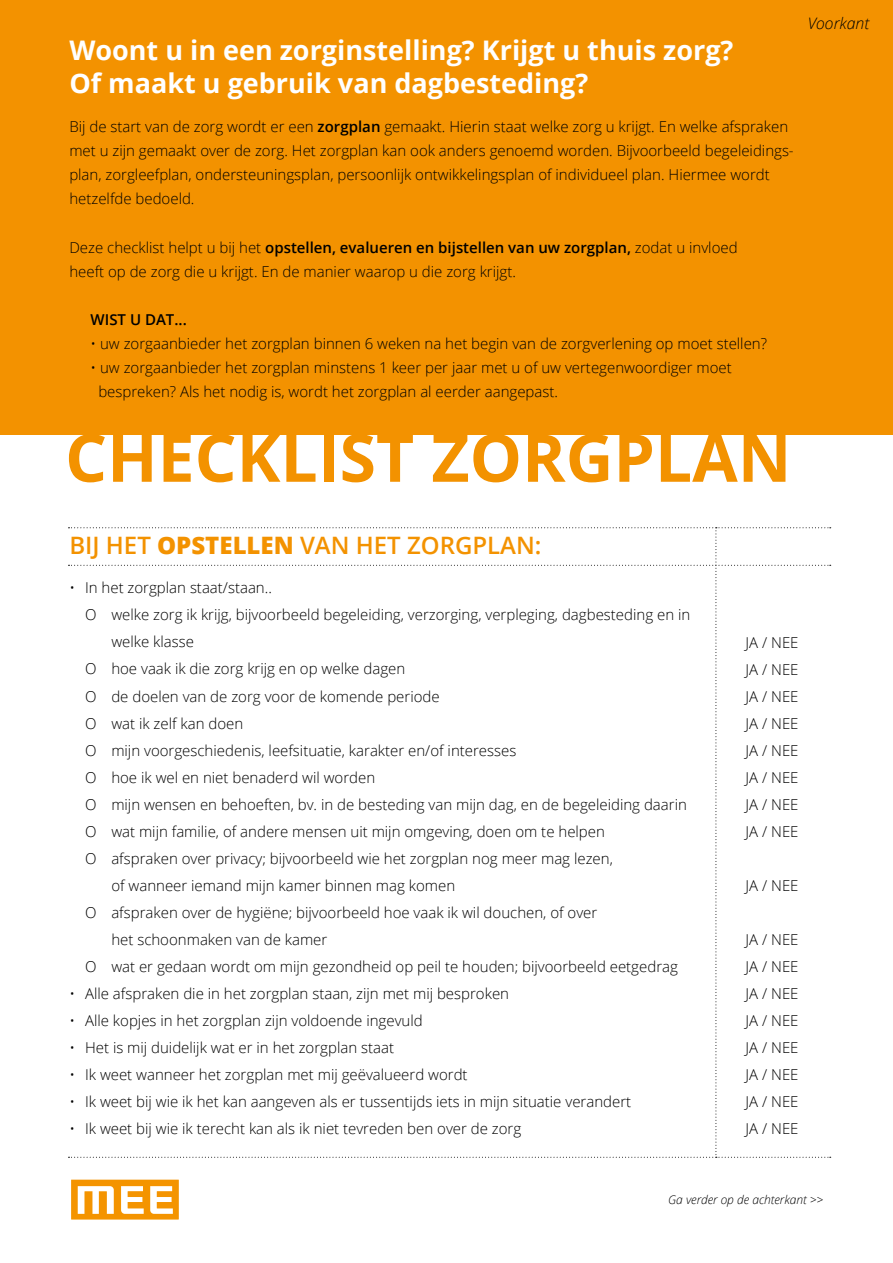
<style>
.page{position:relative;width:893px;height:1263px;background:#fff}
.page>*{position:absolute;margin:0;border:0;box-sizing:border-box;transform-origin:0 0}
.t1{font:700 66px "Open Sans";color:#f39200}
.t2{font:700 27px/33px "Open Sans";color:#fff}
.t3{font:600 24px "Open Sans";color:#f39200}
.t4{font:italic 300 15.75px "Open Sans";color:#000}
.t5{font:300 15px/27px "Open Sans";color:#000}
.t6{font:600 15px "Open Sans";color:#000}
.t7{font:italic 300 12px "Open Sans";color:#000}
.s1{font-weight:600}
.s2{font-weight:800}
</style>
<div class="page">
<div style="left:0;top:0;width:893px;height:435px;background:#f39200"></div>
<svg style="left:72px;top:1180px;width:106px;height:38px"></svg>
<div style="left:69px;top:1177px;width:112px;height:44px;border:2px solid #fff"></div>
<svg style="left:68px;top:527px;width:763px;height:631px"></svg>
<h2 class="t2" style="left:69px;top:33px;width:666px">Woont u in een zorginstelling? Krijgt u thuis zorg?<br>Of maakt u gebruik van dagbesteding?</h2>
<p class="t5" style="left:69px;top:115px;width:726px;line-height:24px">Bij de start van de zorg wordt er een <span class="s1">zorgplan</span> gemaakt. Hierin staat welke zorg u krijgt. En welke afspraken met u zijn gemaakt over de zorg. Het zorgplan kan ook anders genoemd worden. Bijvoorbeeld begeleidings&shy;plan, zorgleefplan, ondersteuningsplan, persoonlijk ontwikkelingsplan of individueel plan. Hiermee wordt hetzelfde bedoeld.</p>
<p class="t5" style="left:69px;top:235px;width:670px;line-height:24px">Deze checklist helpt u bij het <span class="s1">opstellen, evalueren en bijstellen van uw zorgplan,</span> zodat u invloed heeft op de zorg die u krijgt. En de manier waarop u die zorg krijgt.</p>
<p class="t6" style="left:91px;top:309px;width:98px">WIST U DAT...</p>
<p class="t5" style="left:91px;top:329px;width:678px">• uw zorgaanbieder het zorgplan binnen 6 weken na het begin van de zorgverlening op moet stellen?</p>
<p class="t5" style="left:98px;top:355px;width:635px;line-height:24px;text-indent:-8px">• uw zorgaanbieder het zorgplan minstens 1 keer per jaar met u of uw vertegenwoordiger moet bespreken? Als het nodig is, wordt het zorgplan al eerder aangepast.</p>
<h1 class="t1" style="left:65px;top:411px;width:728px">CHECKLIST ZORGPLAN</h1>
<p class="t4" style="left:808px;top:13px;width:63px">Voorkant</p>
<h3 class="t3" style="left:69px;top:529px;width:474px">BIJ HET <span class="s2">OPSTELLEN</span> VAN HET ZORGPLAN:</h3>
<p class="t5" style="left:69px;top:574px;width:204px">• In het zorgplan staat/staan..</p>
<p class="t5" style="left:85px;top:601px;width:607px">O welke zorg ik krijg, bijvoorbeeld begeleiding, verzorging, verpleging, dagbesteding en in</p>
<p class="t5" style="left:111px;top:628px;width:84px">welke klasse</p>
<p class="t5" style="left:85px;top:655px;width:322px">O hoe vaak ik die zorg krijg en op welke dagen</p>
<p class="t5" style="left:85px;top:682px;width:356px">O de doelen van de zorg voor de komende periode</p>
<p class="t5" style="left:85px;top:709px;width:160px">O wat ik zelf kan doen</p>
<p class="t5" style="left:85px;top:736px;width:433px">O mijn voorgeschiedenis, leefsituatie, karakter en/of interesses</p>
<p class="t5" style="left:85px;top:763px;width:292px">O hoe ik wel en niet benaderd wil worden</p>
<p class="t5" style="left:85px;top:790px;width:603px">O mijn wensen en behoeften, bv. in de besteding van mijn dag, en de begeleiding daarin</p>
<p class="t5" style="left:85px;top:817px;width:521px">O wat mijn familie, of andere mensen uit mijn omgeving, doen om te helpen</p>
<p class="t5" style="left:85px;top:844px;width:529px">O afspraken over privacy; bijvoorbeeld wie het zorgplan nog meer mag lezen,</p>
<p class="t5" style="left:111px;top:871px;width:345px">of wanneer iemand mijn kamer binnen mag komen</p>
<p class="t5" style="left:85px;top:898px;width:514px">O afspraken over de hygiëne; bijvoorbeeld hoe vaak ik wil douchen, of over</p>
<p class="t5" style="left:111px;top:925px;width:218px">het schoonmaken van de kamer</p>
<p class="t5" style="left:85px;top:952px;width:594px">O wat er gedaan wordt om mijn gezondheid op peil te houden; bijvoorbeeld eetgedrag</p>
<p class="t5" style="left:69px;top:979px;width:441px">• Alle afspraken die in het zorgplan staan, zijn met mij besproken</p>
<p class="t5" style="left:69px;top:1006px;width:355px">• Alle kopjes in het zorgplan zijn voldoende ingevuld</p>
<p class="t5" style="left:69px;top:1033px;width:326px">• Het is mij duidelijk wat er in het zorgplan staat</p>
<p class="t5" style="left:69px;top:1060px;width:400px">• Ik weet wanneer het zorgplan met mij geëvalueerd wordt</p>
<p class="t5" style="left:69px;top:1087px;width:563px">• Ik weet bij wie ik het kan aangeven als er tussentijds iets in mijn situatie verandert</p>
<p class="t5" style="left:69px;top:1114px;width:453px">• Ik weet bij wie ik terecht kan als ik niet tevreden ben over de zorg</p>
<p class="t5" style="left:746px;top:628px;width:54px;text-align:justify">JA / NEE JA / NEE JA / NEE JA / NEE JA / NEE JA / NEE JA / NEE JA / NEE</p>
<p class="t5" style="left:746px;top:871px;width:54px">JA / NEE</p>
<p class="t5" style="left:746px;top:925px;width:54px;text-align:justify">JA / NEE JA / NEE JA / NEE JA / NEE JA / NEE JA / NEE JA / NEE JA / NEE</p>
<p class="t7" style="left:668px;top:1191px;width:156px">Ga verder op de achterkant &gt;&gt;</p>
</div>
